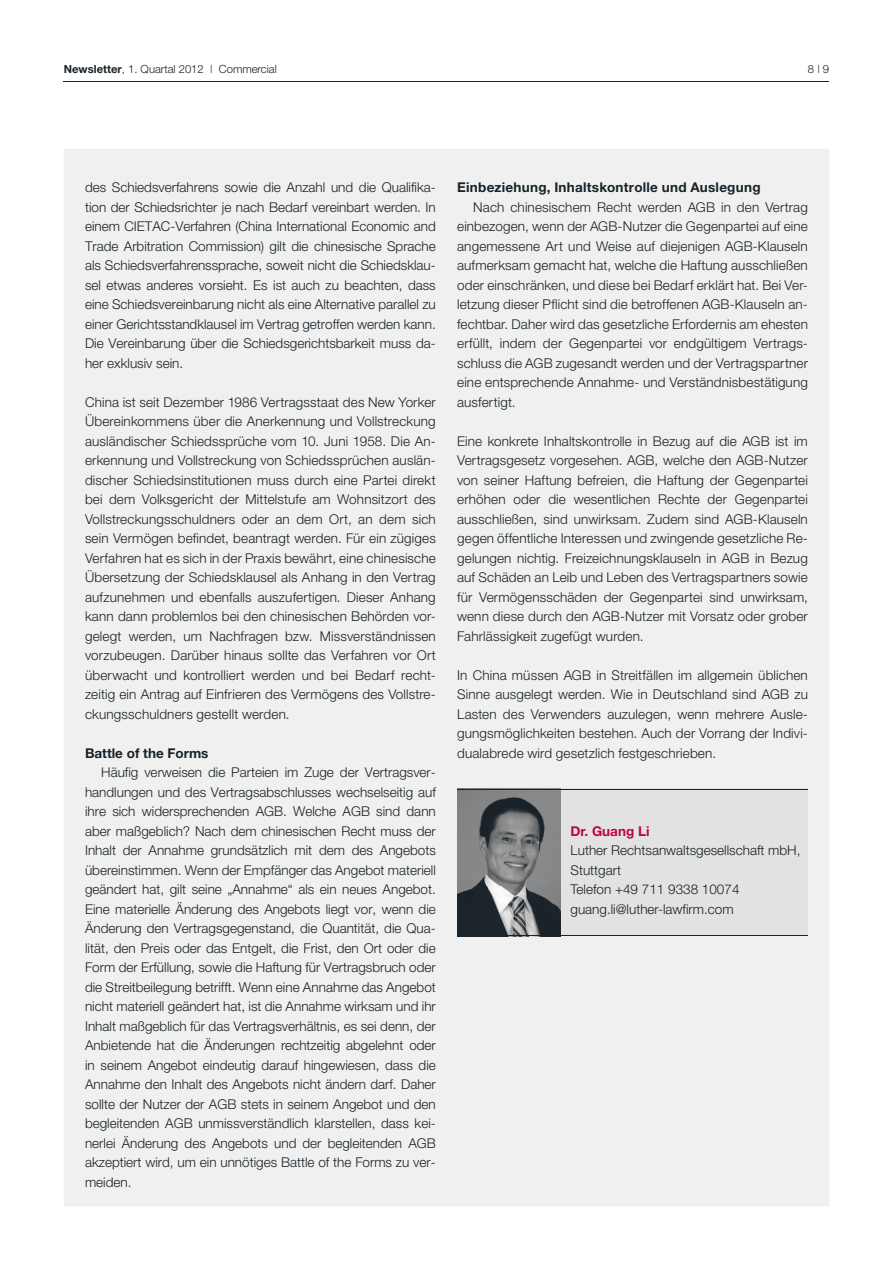
<style>
.page{position:relative;width:893px;height:1263px;background:#fff}
.page>*{position:absolute;margin:0;border:0;box-sizing:border-box;transform-origin:0 0}
.t1{font:300 13.5px/19.5px "Helvetica Neue";color:#182228;text-align:justify}
.t2{font:700 13.5px "Helvetica Neue";letter-spacing:.02em;color:#182228}
.t3{font:700 13.5px "Helvetica Neue";color:#182228}
.t4{font:700 13.5px "Helvetica Neue";color:#c30241}
.t5{font:300 11.25px "Helvetica Neue";color:#182228}
.s1{font-weight:700}
</style>
<div class="page">
<div style="left:64px;top:149px;width:765px;height:1057px;background:#f0f0f0"></div>
<hr style="left:64px;top:81px;width:765px;height:1px;background:#182228">
<div style="left:457px;top:789px;width:351px;height:147px;background:#e2e2e2"></div>
<img style="left:457px;top:788px;width:103px;height:147px">
<hr style="left:457px;top:935px;width:351px;height:1px;background:#182228">
<hr style="left:457px;top:789px;width:351px;height:1px;background:#182228">
<p class="t5" style="left:64px;top:62px;width:214px"><span class="s1">Newsletter</span>, 1. Quartal 2012 | Commercial</p>
<p class="t5" style="left:808px;top:62px;width:23px">8 | 9</p>
<p class="t1" style="left:85px;top:178px;width:352px">des Schiedsverfahrens sowie die Anzahl und die Qualifika&shy;tion der Schiedsrichter je nach Bedarf vereinbart werden. In einem CIETAC-Verfahren (China International Economic and Trade Arbitration Commission) gilt die chinesische Sprache als Schiedsverfahrenssprache, soweit nicht die Schiedsklau&shy;sel etwas anderes vorsieht. Es ist auch zu beachten, dass eine Schiedsvereinbarung nicht als eine Alternative parallel zu einer Gerichtsstandklausel im Vertrag getroffen werden kann.<br>Die Vereinbarung über die Schiedsgerichtsbarkeit muss da&shy;her exklusiv sein.</p>
<p class="t1" style="left:85px;top:392px;width:352px">China ist seit Dezember 1986 Vertragsstaat des New Yorker Übereinkommens über die Anerkennung und Vollstreckung ausländischer Schiedssprüche vom 10. Juni 1958. Die An&shy;erkennung und Vollstreckung von Schiedssprüchen auslän&shy;discher Schiedsinstitutionen muss durch eine Partei direkt bei dem Volksgericht der Mittelstufe am Wohnsitzort des Vollstreckungsschuldners oder an dem Ort, an dem sich sein Vermögen befindet, beantragt werden. Für ein zügiges Verfahren hat es sich in der Praxis bewährt, eine chinesische Übersetzung der Schiedsklausel als Anhang in den Vertrag aufzunehmen und ebenfalls auszufertigen. Dieser Anhang kann dann problemlos bei den chinesischen Behörden vor&shy;gelegt werden, um Nachfragen bzw. Missverständnissen vorzubeugen. Darüber hinaus sollte das Verfahren vor Ort überwacht und kontrolliert werden und bei Bedarf recht&shy;zeitig ein Antrag auf Einfrieren des Vermögens des Vollstre&shy;ckungsschuldners gestellt werden.</p>
<p class="t3" style="left:85px;top:745px;width:125px">Battle of the Forms</p>
<p class="t1" style="left:85px;top:762px;width:352px;text-indent:16px">Häufig verweisen die Parteien im Zuge der Vertragsver&shy;handlungen und des Vertragsabschlusses wechselseitig auf ihre sich widersprechenden AGB. Welche AGB sind dann aber maßgeblich? Nach dem chinesischen Recht muss der Inhalt der Annahme grundsätzlich mit dem des Angebots übereinstimmen. Wenn der Empfänger das Angebot materiell geändert hat, gilt seine „Annahme“ als ein neues Angebot.<br>Eine materielle Änderung des Angebots liegt vor, wenn die Änderung den Vertragsgegenstand, die Quantität, die Qua&shy;lität, den Preis oder das Entgelt, die Frist, den Ort oder die Form der Erfüllung, sowie die Haftung für Vertragsbruch oder die Streitbeilegung betrifft. Wenn eine Annahme das Angebot nicht materiell geändert hat, ist die Annahme wirksam und ihr Inhalt maßgeblich für das Vertragsverhältnis, es sei denn, der Anbietende hat die Änderungen rechtzeitig abgelehnt oder in seinem Angebot eindeutig darauf hingewiesen, dass die Annahme den Inhalt des Angebots nicht ändern darf. Daher sollte der Nutzer der AGB stets in seinem Angebot und den begleitenden AGB unmissverständlich klarstellen, dass kei&shy;nerlei Änderung des Angebots und der begleitenden AGB akzeptiert wird, um ein unnötiges Battle of the Forms zu ver&shy;meiden.</p>
<p class="t2" style="left:457px;top:179px;width:305px">Einbeziehung, Inhaltskontrolle und Auslegung</p>
<p class="t1" style="left:457px;top:197px;width:352px;text-indent:16px">Nach chinesischem Recht werden AGB in den Vertrag einbezogen, wenn der AGB-Nutzer die Gegenpartei auf eine angemessene Art und Weise auf diejenigen AGB-Klauseln aufmerksam gemacht hat, welche die Haftung ausschließen oder einschränken, und diese bei Bedarf erklärt hat. Bei Ver&shy;letzung dieser Pflicht sind die betroffenen AGB-Klauseln an&shy;fechtbar. Daher wird das gesetzliche Erfordernis am ehesten erfüllt, indem der Gegenpartei vor endgültigem Vertrags&shy;schluss die AGB zugesandt werden und der Vertragspartner eine entsprechende Annahme- und Verständnisbestätigung ausfertigt.</p>
<p class="t1" style="left:457px;top:431px;width:352px">Eine konkrete Inhaltskontrolle in Bezug auf die AGB ist im Vertragsgesetz vorgesehen. AGB, welche den AGB-Nutzer von seiner Haftung befreien, die Haftung der Gegenpartei erhöhen oder die wesentlichen Rechte der Gegenpartei ausschließen, sind unwirksam. Zudem sind AGB-Klauseln gegen öffentliche Interessen und zwingende gesetzliche Re&shy;gelungen nichtig. Freizeichnungsklauseln in AGB in Bezug auf Schäden an Leib und Leben des Vertragspartners sowie für Vermögensschäden der Gegenpartei sind unwirksam, wenn diese durch den AGB-Nutzer mit Vorsatz oder grober Fahrlässigkeit zugefügt wurden.</p>
<p class="t1" style="left:457px;top:665px;width:352px">In China müssen AGB in Streitfällen im allgemein üblichen Sinne ausgelegt werden. Wie in Deutschland sind AGB zu Lasten des Verwenders auzulegen, wenn mehrere Ausle&shy;gungsmöglichkeiten bestehen. Auch der Vorrang der Indivi&shy;dualabrede wird gesetzlich festgeschrieben.</p>
<p class="t4" style="left:570px;top:823px;width:81px">Dr. Guang Li</p>
<p class="t1" style="left:570px;top:840px;width:232px;text-align:left">Luther Rechtsanwaltsgesellschaft mbH,<br>Stuttgart<br>Telefon +49 711 9338 10074 guang.li@luther-lawfirm.com</p>
</div>
